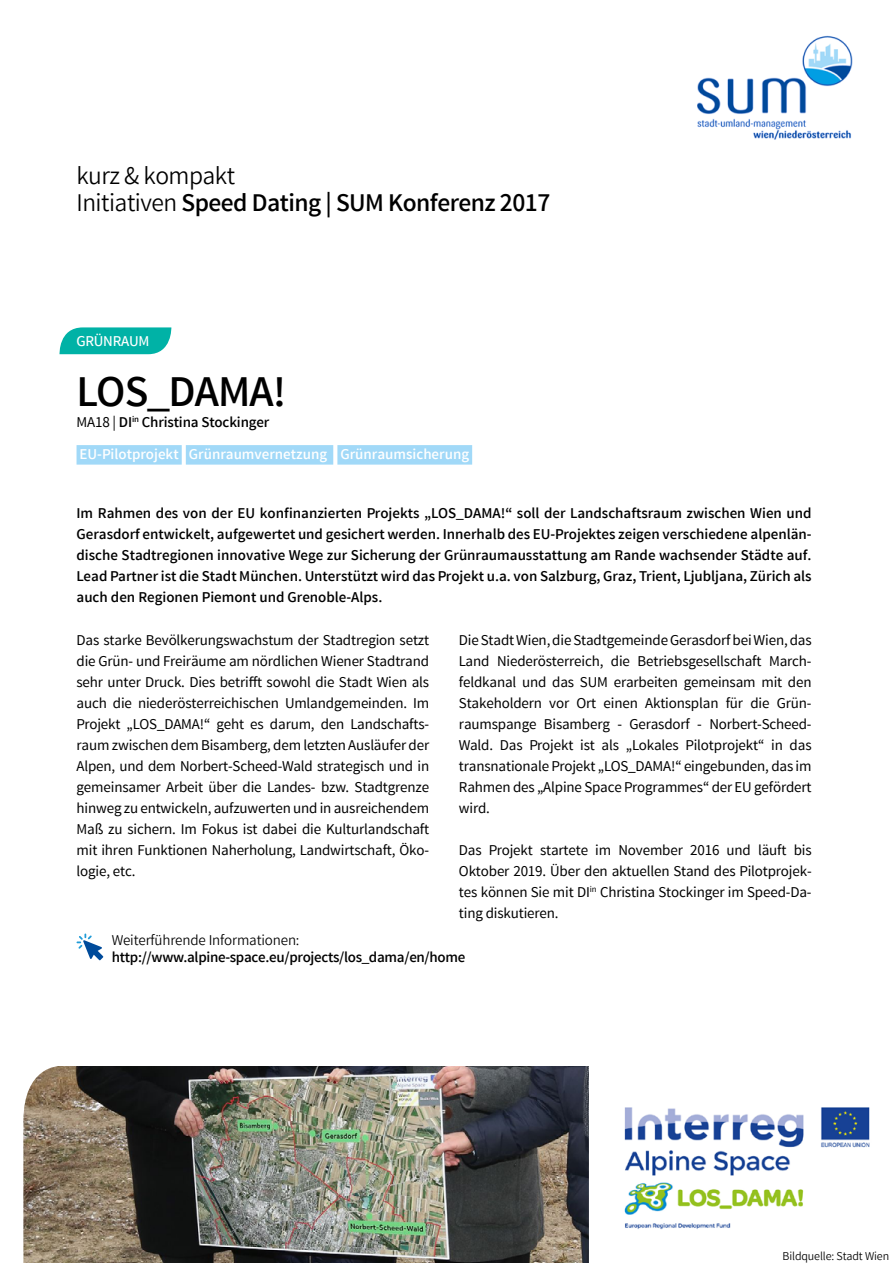
<style>
.page{position:relative;width:893px;height:1263px;background:#fff}
.page>*{position:absolute;margin:0;border:0;box-sizing:border-box;transform-origin:0 0}
.t1{font:700 43.8px "Varta";letter-spacing:-.02em;color:#000}
.t2{font:700 25.5px/27px "Varta";letter-spacing:-.02em;color:#000}
.t3{font:15px/21px "Varta";letter-spacing:-.01em;color:#000;text-align:justify}
.t4{font:700 15px/21px "Varta";letter-spacing:-.01em;color:#000;text-align:justify}
.t5{font:700 15px "Varta";color:#fff}
.t6{font:300 15px "Varta";letter-spacing:-.01em;color:#000}
.t7{font:600 15px "Varta";letter-spacing:-.02em;color:#fff}
.t8{font:300 12px "Varta";letter-spacing:-.01em;color:#000}
.s1{font-weight:300}
.s2{font-weight:400}
</style>
<div class="page">
<img style="left:23px;top:1066px;width:566px;height:197px">
<svg style="left:59px;top:327px;width:113px;height:27px;background:#1ab9af"></svg>
<div style="left:186px;top:445px;width:147px;height:20px;background:#a1d9f8"></div>
<div style="left:337px;top:445px;width:135px;height:20px;background:#a1d9f8"></div>
<div style="left:77px;top:445px;width:105px;height:20px;background:#a1d9f8"></div>
<svg style="left:77px;top:933px;width:26px;height:27px"></svg>
<img style="left:697px;top:35px;width:156px;height:105px">
<img style="left:624px;top:1107px;width:246px;height:123px">
<h2 class="t2" style="left:77px;top:161px;width:475px"><span class="s1">kurz &amp; kompakt<br>Initiativen</span> Speed Dating | SUM Konferenz 2017</h2>
<p class="t7" style="left:77px;top:332px;width:74px">GRÜNRAUM</p>
<h1 class="t1" style="left:77px;top:365px;width:211px">LOS_DAMA!</h1>
<p class="t4" style="left:77px;top:411px;width:194px"><span class="s2">MA18 |</span> DI<sup>in</sup> Christina Stockinger</p>
<p class="t5" style="left:80px;top:445px;width:391px">EU-Pilotprojekt Grünraumvernetzung Grünraumsicherung</p>
<p class="t4" style="left:77px;top:503px;width:737px">Im Rahmen des von der EU konfinanzierten Projekts „LOS_DAMA!“ soll der Landschaftsraum zwischen Wien und Gerasdorf entwickelt, aufgewertet und gesichert werden. Innerhalb des EU-Projektes zeigen verschiedene alpenlän&shy;dische Stadtregionen innovative Wege zur Sicherung der Grünraumausstattung am Rande wachsender Städte auf.<br>Lead Partner ist die Stadt München. Unterstützt wird das Projekt u.a. von Salzburg, Graz, Trient, Ljubljana, Zürich als auch den Regionen Piemont und Grenoble-Alps.</p>
<p class="t3" style="left:77px;top:629px;width:354px">Das starke Bevölkerungswachstum der Stadtregion setzt die Grün- und Freiräume am nördlichen Wiener Stadtrand sehr unter Druck. Dies betrifft sowohl die Stadt Wien als auch die niederösterreichischen Umlandgemeinden. Im Projekt „LOS_DAMA!“ geht es darum, den Landschafts&shy;raum zwischen dem Bisamberg, dem letzten Ausläufer der Alpen, und dem Norbert-Scheed-Wald strategisch und in gemeinsamer Arbeit über die Landes- bzw. Stadtgrenze hinweg zu entwickeln, aufzuwerten und in ausreichendem Maß zu sichern. Im Fokus ist dabei die Kulturlandschaft mit ihren Funktionen Naherholung, Landwirtschaft, Öko&shy;logie, etc.</p>
<p class="t3" style="left:459px;top:629px;width:354px">Die Stadt Wien, die Stadtgemeinde Gerasdorf bei Wien, das Land Niederösterreich, die Betriebsgesellschaft March&shy;feldkanal und das SUM erarbeiten gemeinsam mit den Stakeholdern vor Ort einen Aktionsplan für die Grün&shy;raumspange Bisamberg - Gerasdorf - Norbert-Scheed-Wald. Das Projekt ist als „Lokales Pilotprojekt“ in das transnationale Projekt „LOS_DAMA!“ eingebunden, das im Rahmen des „Alpine Space Programmes“ der EU gefördert wird.</p>
<p class="t3" style="left:459px;top:839px;width:354px">Das Projekt startete im November 2016 und läuft bis Oktober 2019. Über den aktuellen Stand des Pilotprojek&shy;tes können Sie mit DI<sup>in</sup> Christina Stockinger im Speed-Da&shy;ting diskutieren.</p>
<p class="t6" style="left:112px;top:931px;width:189px">Weiterführende Informationen:</p>
<p class="t4" style="left:112px;top:946px;width:355px">http://www.alpine-space.eu/projects/los_dama/en/home</p>
<p class="t8" style="left:783px;top:1249px;width:108px">Bildquelle: Stadt Wien</p>
</div>
